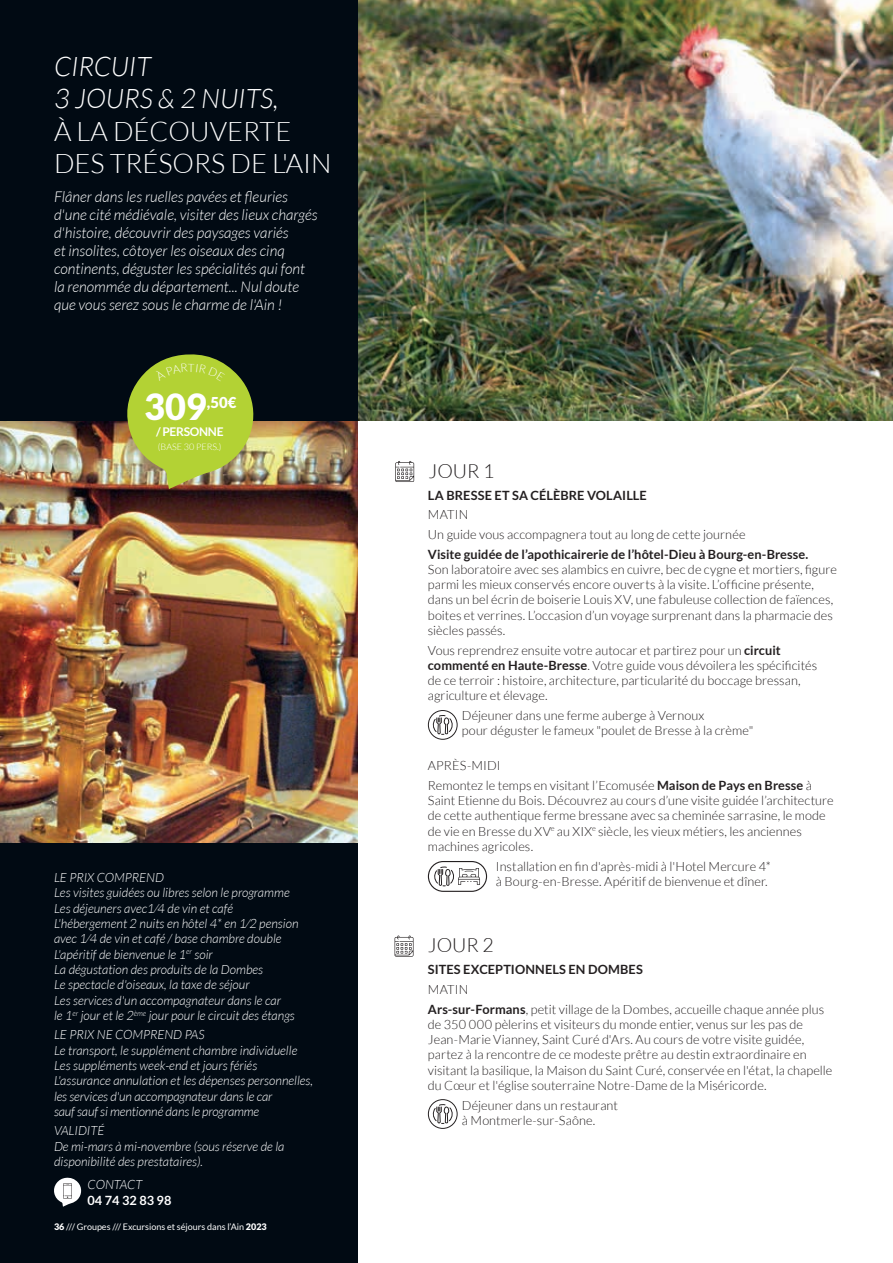
<style>
.page{position:relative;width:893px;height:1263px;background:#fff}
.page>*{position:absolute;margin:0;border:0;box-sizing:border-box;transform-origin:0 0}
.t1{font:900 36px "Lato";color:#fff}
.t2{font:300 27px/32.4px "Lato";color:#fff}
.t3{font:italic 300 27px/32.4px "Lato";color:#fff}
.t4{font:300 19.5px "Lato";color:#231f20}
.t5{font:italic 300 15px/18px "Lato";color:#fff}
.t6{font:900 15px "Lato";color:#fff}
.t7{font:300 12.75px/15.3px "Lato";letter-spacing:.005em;color:#231f20}
.t8{font:italic 300 12.75px/15.3px "Lato";color:#fff}
.t9{font:700 12.75px "Lato";letter-spacing:.005em;color:#231f20}
.t10{font:700 12.75px "Lato";color:#fff}
.t11{font:700 12px "Lato";letter-spacing:-.025em;color:#fff}
.t12{font:9px "Lato";color:#fff}
.t13{font:300 9px "Lato";color:#fff}
.s1{font-weight:900}
.s2{font-weight:700}
</style>
<div class="page">
<img style="left:0;top:421px;width:357px;height:423px">
<img style="left:357px;top:0;width:536px;height:421px">
<div style="left:0;top:844px;width:357px;height:419px;background:#010a13"></div>
<svg style="left:428px;top:710px;width:30px;height:30px"></svg>
<svg style="left:428px;top:1099px;width:30px;height:30px"></svg>
<div style="left:0;top:0;width:357px;height:421px;background:#010a13"></div>
<div style="left:428px;top:861px;width:59px;height:31px;border:1px solid #231f20;border-radius:15px"></div>
<svg style="left:433px;top:866px;width:47px;height:20px"></svg>
<svg style="left:395px;top:461px;width:19px;height:21px"></svg>
<svg style="left:395px;top:935px;width:18px;height:21px"></svg>
<svg style="left:54px;top:1177px;width:28px;height:30px"></svg>
<img style="left:125px;top:354px;width:134px;height:135px">
<h2 class="t3" style="left:54px;top:51px;width:226px">CIRCUIT<br>3 JOURS &amp; 2 NUITS,</h2>
<h2 class="t2" style="left:54px;top:115px;width:279px">À LA DÉCOUVERTE<br>DES TRÉSORS DE L'AIN</h2>
<p class="t5" style="left:54px;top:188px;width:265px">Flâner dans les ruelles pavées et fleuries d'une cité médiévale, visiter des lieux chargés d'histoire, découvrir des paysages variés<br>et insolites, côtoyer les oiseaux des cinq continents, déguster les spécialités qui font la renommée du département... Nul doute que vous serez sous le charme de l'Ain !</p>
<h1 class="t1" style="left:144px;top:386px;width:64px">309</h1>
<p class="t6" style="left:207px;top:394px;width:31px">,50€</p>
<p class="t11" style="left:156px;top:425px;width:69px">/ PERSONNE</p>
<p class="t13" style="left:158px;top:442px;width:65px">(BASE 30 PERS.)</p>
<p class="t8" style="left:54px;top:870px;width:246px">LE PRIX COMPREND<br>Les visites guidées ou libres selon le programme Les déjeuners avec1⁄4 de vin et café L'hébergement 2 nuits en hôtel 4* en 1⁄2 pension avec 1⁄4 de vin et café / base chambre double L'apéritif de bienvenue le 1<sup>er</sup> soir<br>La dégustation des produits de la Dombes<br>Le spectacle d'oiseaux, la taxe de séjour<br>Les services d'un accompagnateur dans le car<br>le 1<sup>er</sup> jour et le 2<sup>ème</sup> jour pour le circuit des étangs</p>
<p class="t8" style="left:54px;top:1028px;width:261px">LE PRIX NE COMPREND PAS<br>Le transport, le supplément chambre individuelle Les suppléments week-end et jours fériés L'assurance annulation et les dépenses personnelles, les services d'un accompagnateur dans le car<br>sauf sauf si mentionné dans le programme</p>
<p class="t8" style="left:54px;top:1124px;width:232px">VALIDITÉ<br>De mi-mars à mi-novembre (sous réserve de la disponibilité des prestataires).</p>
<p class="t8" style="left:88px;top:1177px;width:56px">CONTACT</p>
<p class="t10" style="left:88px;top:1193px;width:85px">04 74 32 83 98</p>
<p class="t12" style="left:54px;top:1222px;width:214px"><span class="s1">36</span> /// Groupes /// Excursions et séjours dans l’Ain <span class="s1">2023</span></p>
<h3 class="t4" style="left:429px;top:460px;width:68px">JOUR 1</h3>
<p class="t9" style="left:428px;top:488px;width:220px">LA BRESSE ET SA CÉLÈBRE VOLAILLE</p>
<p class="t7" style="left:428px;top:505px;width:319px;line-height:19.5px">MATIN<br>Un guide vous accompagnera tout au long de cette journée</p>
<p class="t9" style="left:428px;top:546px;width:382px">Visite guidée de l’apothicairerie de l’hôtel-Dieu à Bourg-en-Bresse.</p>
<p class="t7" style="left:428px;top:562px;width:411px">Son laboratoire avec ses alambics en cuivre, bec de cygne et mortiers, figure parmi les mieux conservés encore ouverts à la visite. L’officine présente, dans un bel écrin de boiserie Louis XV, une fabuleuse collection de faïences, boites et verrines. L’occasion d’un voyage surprenant dans la pharmacie des siècles passés.</p>
<p class="t7" style="left:428px;top:642px;width:391px">Vous reprendrez ensuite votre autocar et partirez pour un <span class="s2">circuit commenté en Haute-Bresse</span>. Votre guide vous dévoilera les spécificités de ce terroir : histoire, architecture, particularité du boccage bressan, agriculture et élevage.</p>
<p class="t7" style="left:462px;top:708px;width:293px">Déjeuner dans une ferme auberge à Vernoux<br>pour déguster le fameux "poulet de Bresse à la crème"</p>
<p class="t7" style="left:428px;top:756px;width:386px;line-height:19.5px">APRÈS-MIDI<br>Remontez le temps en visitant l’Ecomusée <span class="s2">Maison de Pays en Bresse</span> à</p>
<p class="t7" style="left:428px;top:793px;width:407px">Saint Etienne du Bois. Découvrez au cours d’une visite guidée l’architecture de cette authentique ferme bressane avec sa cheminée sarrasine, le mode de vie en Bresse du XV<sup>e</sup> au XIX<sup>e</sup> siècle, les vieux métiers, les anciennes machines agricoles.</p>
<p class="t7" style="left:496px;top:858px;width:277px">Installation en fin d'après-midi à l'Hotel Mercure 4* à Bourg-en-Bresse. Apéritif de bienvenue et dîner.</p>
<h3 class="t4" style="left:428px;top:935px;width:68px">JOUR 2</h3>
<p class="t9" style="left:428px;top:962px;width:217px">SITES EXCEPTIONNELS EN DOMBES</p>
<p class="t7" style="left:428px;top:980px;width:398px;line-height:19.5px">MATIN<br><span class="s2">Ars-sur-Formans</span>, petit village de la Dombes, accueille chaque année plus</p>
<p class="t7" style="left:428px;top:1017px;width:406px">de 350 000 pèlerins et visiteurs du monde entier, venus sur les pas de Jean-Marie Vianney, Saint Curé d'Ars. Au cours de votre visite guidée, partez à la rencontre de ce modeste prêtre au destin extraordinaire en visitant la basilique, la Maison du Saint Curé, conservée en l'état, la chapelle du Cœur et l'église souterraine Notre-Dame de la Miséricorde.</p>
<p class="t7" style="left:462px;top:1097px;width:158px">Déjeuner dans un restaurant à Montmerle-sur-Saône.</p>
</div>
